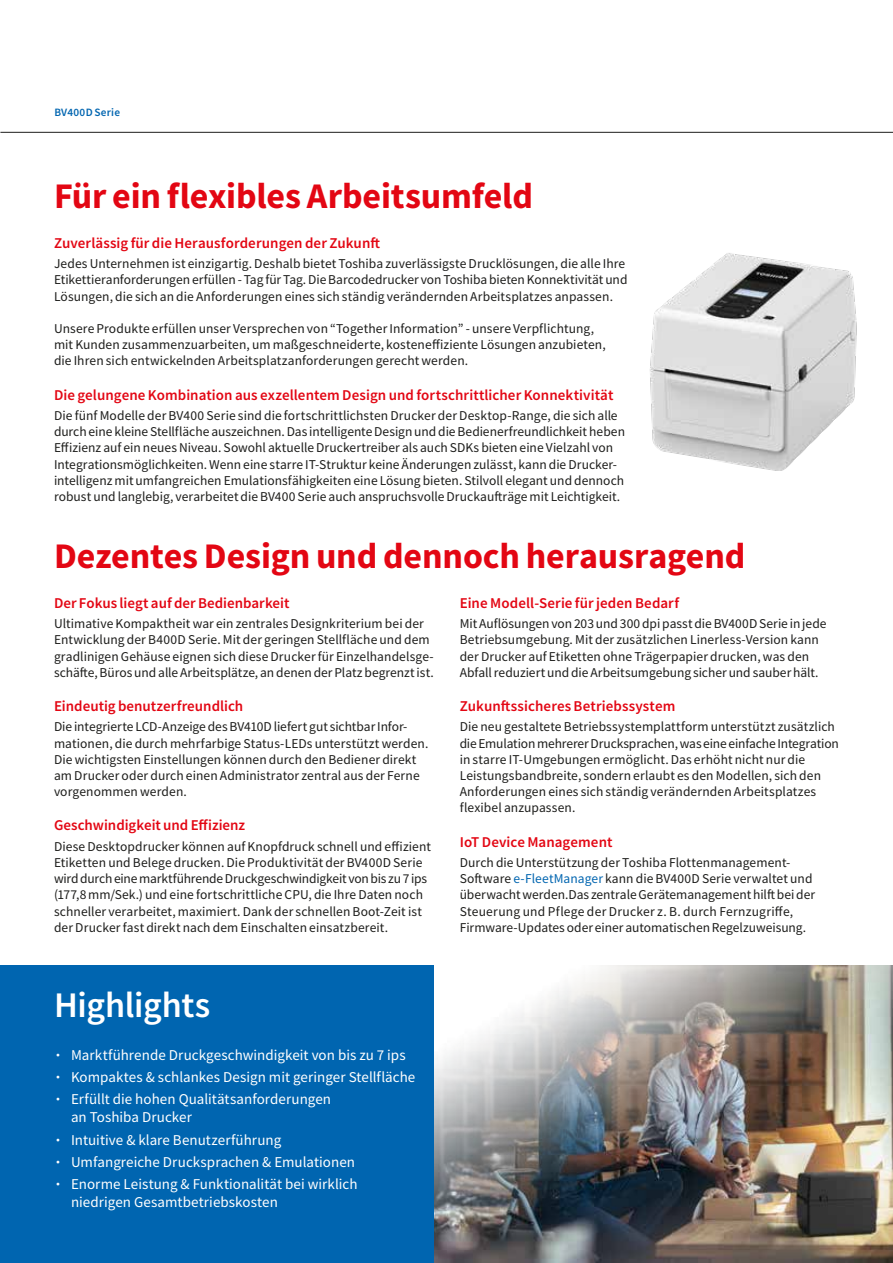
<style>
.page{position:relative;width:893px;height:1263px;background:#fff}
.page>*{position:absolute;margin:0;border:0;box-sizing:border-box;transform-origin:0 0}
.t1{font:700 36px "Toshiba Sans";letter-spacing:-.005em;color:#e30613}
.t2{font:500 36px "Toshiba Sans";letter-spacing:-.01em;color:#fff}
.t3{font:15px/22.2px "Toshiba Sans";color:#fff}
.t4{font:500 15px "Toshiba Sans";letter-spacing:.005em;color:#e30613}
.t5{font:13.5px/16.2px "Toshiba Sans";letter-spacing:.005em;color:#1d1d1b}
.t6{font:500 11.25px "Toshiba Sans";letter-spacing:.025em;color:#0065b0}
.s1{color:#0065b0}
.s2{font-weight:700}
</style>
<div class="page">
<hr style="left:0;top:132px;width:893px;height:1px;background:#1d1d1b">
<img style="left:650px;top:253px;width:207px;height:218px">
<img style="left:434px;top:966px;width:459px;height:297px">
<div style="left:0;top:965px;width:434px;height:298px;background:#0065b0"></div>
<p class="t6" style="left:54px;top:104px;width:67px">BV400D Serie</p>
<h1 class="t1" style="left:54px;top:172px;width:481px">Für ein flexibles Arbeitsumfeld</h1>
<p class="t4" style="left:54px;top:233px;width:328px">Zuverlässig für die Herausforderungen der Zukunft</p>
<p class="t5" style="left:54px;top:255px;width:575px">Jedes Unternehmen ist einzigartig. Deshalb bietet Toshiba zuverlässigste Drucklösungen, die alle Ihre<br>Etikettieranforderungen erfüllen - Tag für Tag. Die Barcodedrucker von Toshiba bieten Konnektivität und<br>Lösungen, die sich an die Anforderungen eines sich ständig verändernden Arbeitsplatzes anpassen.</p>
<p class="t5" style="left:54px;top:320px;width:553px">Unsere Produkte erfüllen unser Versprechen von “Together Information” - unsere Verpflichtung, mit Kunden zusammenzuarbeiten, um maßgeschneiderte, kosteneffiziente Lösungen anzubieten, die Ihren sich entwickelnden Arbeitsplatzanforderungen gerecht werden.</p>
<p class="t4" style="left:54px;top:385px;width:561px">Die gelungene Kombination aus exzellentem Design und fortschrittlicher Konnektivität</p>
<p class="t5" style="left:54px;top:407px;width:573px">Die fünf Modelle der BV400 Serie sind die fortschrittlichsten Drucker der Desktop-Range, die sich alle durch eine kleine Stellfläche auszeichnen. Das intelligente Design und die Bedienerfreundlichkeit heben Effizienz auf ein neues Niveau. Sowohl aktuelle Druckertreiber als auch SDKs bieten eine Vielzahl von Integrationsmöglichkeiten. Wenn eine starre IT-Struktur keine Änderungen zulässt, kann die Drucker&shy;intelligenz mit umfangreichen Emulationsfähigkeiten eine Lösung bieten. Stilvoll elegant und dennoch robust und langlebig, verarbeitet die BV400 Serie auch anspruchsvolle Druckaufträge mit Leichtigkeit.</p>
<h1 class="t1" style="left:54px;top:532px;width:693px">Dezentes Design und dennoch herausragend</h1>
<p class="t4" style="left:54px;top:593px;width:237px">Der Fokus liegt auf der Bedienbarkeit</p>
<p class="t5" style="left:54px;top:615px;width:381px">Ultimative Kompaktheit war ein zentrales Designkriterium bei der Entwicklung der B400D Serie. Mit der geringen Stellfläche und dem gradlinigen Gehäuse eignen sich diese Drucker für Einzelhandelsge&shy;schäfte, Büros und alle Arbeitsplätze, an denen der Platz begrenzt ist.</p>
<p class="t4" style="left:54px;top:696px;width:191px">Eindeutig benutzerfreundlich</p>
<p class="t5" style="left:54px;top:719px;width:376px">Die integrierte LCD-Anzeige des BV410D liefert gut sichtbar Infor&shy;mationen, die durch mehrfarbige Status-LEDs unterstützt werden.<br>Die wichtigsten Einstellungen können durch den Bediener direkt am Drucker oder durch einen Administrator zentral aus der Ferne vorgenommen werden.</p>
<p class="t4" style="left:54px;top:815px;width:193px">Geschwindigkeit und Effizienz</p>
<p class="t5" style="left:54px;top:838px;width:378px">Diese Desktopdrucker können auf Knopfdruck schnell und effizient Etiketten und Belege drucken. Die Produktivität der BV400D Serie wird durch eine marktführende Druckgeschwindigkeit von bis zu 7 ips (177,8 mm/Sek.) und eine fortschrittliche CPU, die Ihre Daten noch schneller verarbeitet, maximiert. Dank der schnellen Boot-Zeit ist der Drucker fast direkt nach dem Einschalten einsatzbereit.</p>
<p class="t4" style="left:460px;top:593px;width:221px">Eine Modell-Serie für jeden Bedarf</p>
<p class="t5" style="left:460px;top:615px;width:368px">Mit Auflösungen von 203 und 300 dpi passt die BV400D Serie in jede Betriebsumgebung. Mit der zusätzlichen Linerless-Version kann der Drucker auf Etiketten ohne Trägerpapier drucken, was den Abfall reduziert und die Arbeitsumgebung sicher und sauber hält.</p>
<p class="t4" style="left:460px;top:696px;width:217px">Zukunftssicheres Betriebssystem</p>
<p class="t5" style="left:460px;top:719px;width:381px">Die neu gestaltete Betriebssystemplattform unterstützt zusätzlich die Emulation mehrerer Drucksprachen, was eine einfache Integration in starre IT-Umgebungen ermöglicht. Das erhöht nicht nur die Leistungsbandbreite, sondern erlaubt es den Modellen, sich den Anforderungen eines sich ständig verändernden Arbeitsplatzes flexibel anzupassen.</p>
<p class="t4" style="left:460px;top:832px;width:154px">IoT Device Management</p>
<p class="t5" style="left:460px;top:854px;width:357px">Durch die Unterstützung der Toshiba Flottenmanagement-Software <span class="s1">e-FleetManager</span> kann die BV400D Serie verwaltet und überwacht werden.Das zentrale Gerätemanagement hilft bei der Steuerung und Pflege der Drucker z. B. durch Fernzugriffe, Firmware-Updates oder einer automatischen Regelzuweisung.</p>
<h1 class="t2" style="left:54px;top:981px;width:158px">Highlights</h1>
<p class="t3" style="left:54px;top:1044px;width:363px"><span class="s2">∙</span> Marktführende Druckgeschwindigkeit von bis zu 7 ips <span class="s2">∙</span> Kompaktes &amp; schlankes Design mit geringer Stellfläche <span class="s2">∙</span> Erfüllt die hohen Qualitätsanforderungen</p>
<p class="t3" style="left:54px;top:1106px;width:305px;text-indent:17px">an Toshiba Drucker<br><span class="s2">∙</span> Intuitive &amp; klare Benutzerführung<br><span class="s2">∙</span> Umfangreiche Drucksprachen &amp; Emulationen <span class="s2">∙</span> Enorme Leistung &amp; Funktionalität bei wirklich</p>
<p class="t3" style="left:71px;top:1191px;width:208px">niedrigen Gesamtbetriebskosten</p>
</div>
